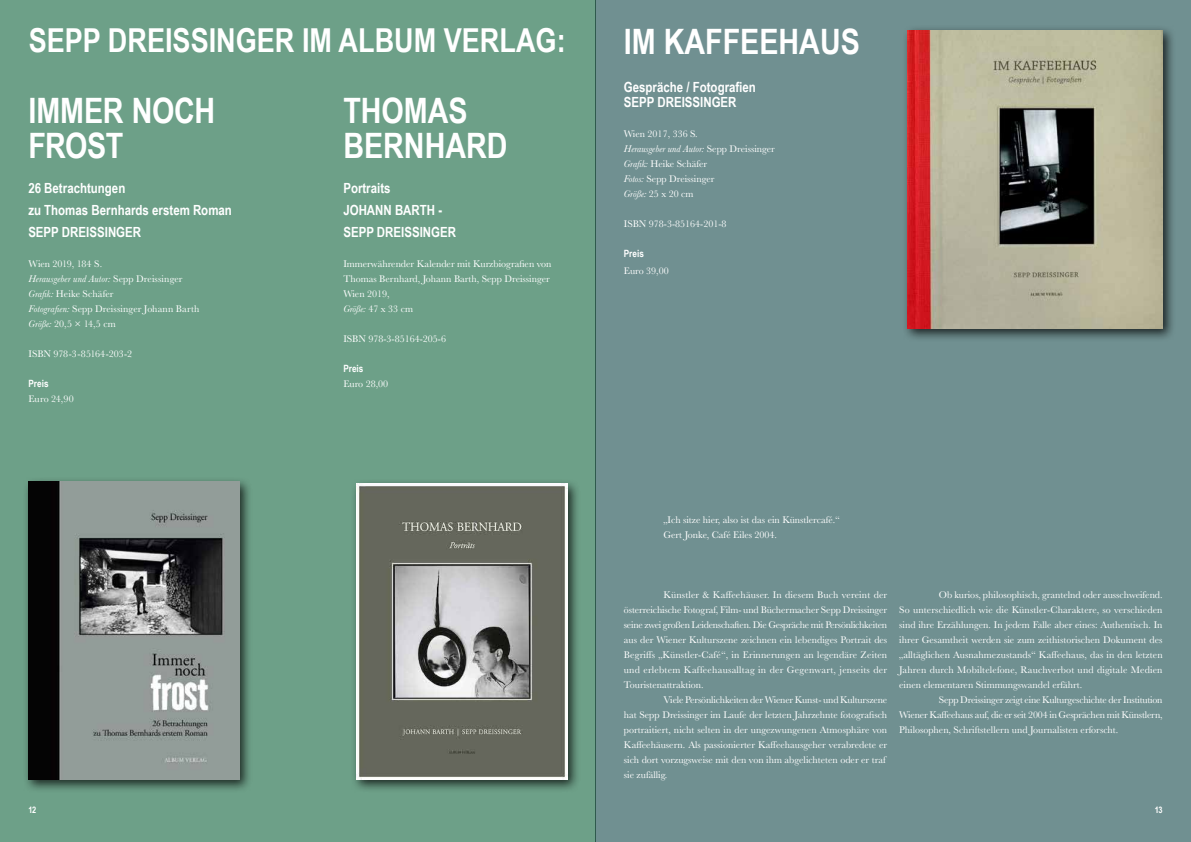
<style>
.page{position:relative;width:1191px;height:842px;background:#fff}
.page>*{position:absolute;margin:0;border:0;box-sizing:border-box;transform-origin:0 0}
.t1{font:700 35px/35px "Arial Narrow";color:#fff}
.t2{font:700 33px "Arial Narrow";color:#fff}
.t3{font:700 14px/22px "Arial Narrow";color:#fff}
.t4{font:10px/15px "Baskerville";color:#fff}
.t5{font:700 10px "Arial Narrow";color:#fff}
.t6{font:700 9px "Arial Narrow";color:#fff}
.s1{font-style:italic}
</style>
<div class="page">
<div style="left:0;top:0;width:595px;height:842px;background:#6da088"></div>
<div style="left:23px;top:476px;width:229px;height:317px;background:#000;opacity:.75"></div>
<img style="left:28px;top:482px;width:211px;height:298px">
<div style="left:351px;top:478px;width:229px;height:315px;background:#000;opacity:.75"></div>
<img style="left:356px;top:484px;width:211px;height:296px">
<div style="left:595px;top:0;width:596px;height:842px;background:#709091"></div>
<div style="left:902px;top:25px;width:274px;height:317px;background:#000;opacity:.75"></div>
<img style="left:907px;top:31px;width:255px;height:297px">
<h2 class="t2" style="left:29px;top:16px;width:538px">SEPP DREISSINGER IM ALBUM VERLAG:</h2>
<h1 class="t1" style="left:28px;top:92px;width:188px">IMMER NOCH<br>FROST</h1>
<h3 class="t3" style="left:28px;top:177px;width:205px">26 Betrachtungen<br>zu Thomas Bernhards erstem Roman<br>SEPP DREISSINGER</h3>
<p class="t4" style="left:28px;top:257px;width:173px">Wien 2019, 184 S.<br><span class="s1">Herausgeber und Autor:</span> Sepp Dreissinger<br><span class="s1">Grafik:</span> Heike Schäfer<br><span class="s1">Fotografien:</span> Sepp Dreissinger Johann Barth<br><span class="s1">Größe:</span> 20,5 × 14,5 cm</p>
<p class="t4" style="left:28px;top:347px;width:105px">ISBN 978-3-85164-203-2</p>
<p class="t5" style="left:28px;top:376px;width:22px">Preis</p>
<p class="t4" style="left:28px;top:392px;width:47px">Euro 24,90</p>
<h1 class="t1" style="left:343px;top:92px;width:166px">THOMAS<br>BERNHARD</h1>
<h3 class="t3" style="left:343px;top:177px;width:114px">Portraits<br>JOHANN BARTH -<br>SEPP DREISSINGER</h3>
<p class="t4" style="left:343px;top:257px;width:210px">Immerwährender Kalender mit Kurzbiografien von<br>Thomas Bernhard, Johann Barth, Sepp Dreissinger<br>Wien 2019,<br><span class="s1">Größe:</span> 47 x 33 cm</p>
<p class="t4" style="left:343px;top:332px;width:104px">ISBN 978-3-85164-205-6</p>
<p class="t5" style="left:343px;top:361px;width:22px">Preis</p>
<p class="t4" style="left:343px;top:377px;width:46px">Euro 28,00</p>
<p class="t6" style="left:28px;top:803px;width:9px">12</p>
<h1 class="t1" style="left:624px;top:22px;width:237px">IM KAFFEEHAUS</h1>
<h3 class="t3" style="left:624px;top:79px;width:134px;line-height:15px">Gespräche / Fotografien<br>SEPP DREISSINGER</h3>
<p class="t4" style="left:624px;top:126px;width:152px">Wien 2017, 336 S.<br><span class="s1">Herausgeber und Autor:</span> Sepp Dreissinger<br><span class="s1">Grafik:</span> Heike Schäfer<br><span class="s1">Fotos:</span> Sepp Dreissinger<br><span class="s1">Größe:</span> 25 x 20 cm</p>
<p class="t4" style="left:624px;top:216px;width:104px">ISBN 978-3-85164-201-8</p>
<p class="t5" style="left:624px;top:246px;width:22px">Preis</p>
<p class="t4" style="left:624px;top:263px;width:46px">Euro 39,00</p>
<p class="t4" style="left:663px;top:513px;width:178px">„Ich sitze hier, also ist das ein Künstlercafé.“<br>Gert Jonke, Café Eiles 2004.</p>
<p class="t4" style="left:624px;top:588px;width:265px;text-align:justify;text-indent:40px">Künstler &amp; Kaffeehäuser. In diesem Buch vereint der österreichische Fotograf, Film- und Büchermacher Sepp Dreissinger seine zwei großen Leidenschaften. Die Gespräche mit Persönlichkeiten aus der Wiener Kulturszene zeichnen ein lebendiges Portrait des Begriffs „Künstler-Café“, in Erinnerungen an legendäre Zeiten und erlebtem Kaffeehausalltag in der Gegenwart, jenseits der Touristenattraktion.</p>
<p class="t4" style="left:624px;top:693px;width:265px;text-indent:40px">Viele Persönlichkeiten der Wiener Kunst- und Kulturszene hat Sepp Dreissinger im Laufe der letzten Jahrzehnte fotografisch portraitiert, nicht selten in der ungezwungenen Atmosphäre von Kaffeehäusern. Als passionierter Kaffeehausgeher verabredete er sich dort vorzugsweise mit den von ihm abgelichteten oder er traf sie zufällig.</p>
<p class="t4" style="left:899px;top:588px;width:265px;text-align:justify;text-indent:40px">Ob kurios, philosophisch, grantelnd oder ausschweifend.<br>So unterschiedlich wie die Künstler-Charaktere, so verschieden sind ihre Erzählungen. In jedem Falle aber eines: Authentisch. In ihrer Gesamtheit werden sie zum zeithistorischen Dokument des „alltäglichen Ausnahmezustands“ Kaffeehaus, das in den letzten Jahren durch Mobiltelefone, Rauchverbot und digitale Medien einen elementaren Stimmungswandel erfährt.</p>
<p class="t4" style="left:899px;top:693px;width:265px;text-align:justify;text-indent:40px">Sepp Dreissinger zeigt eine Kulturgeschichte der Institution Wiener Kaffeehaus auf, die er seit 2004 in Gesprächen mit Künstlern, Philosophen, Schriftstellern und Journalisten erforscht.</p>
<p class="t6" style="left:1154px;top:803px;width:9px">13</p>
</div>
